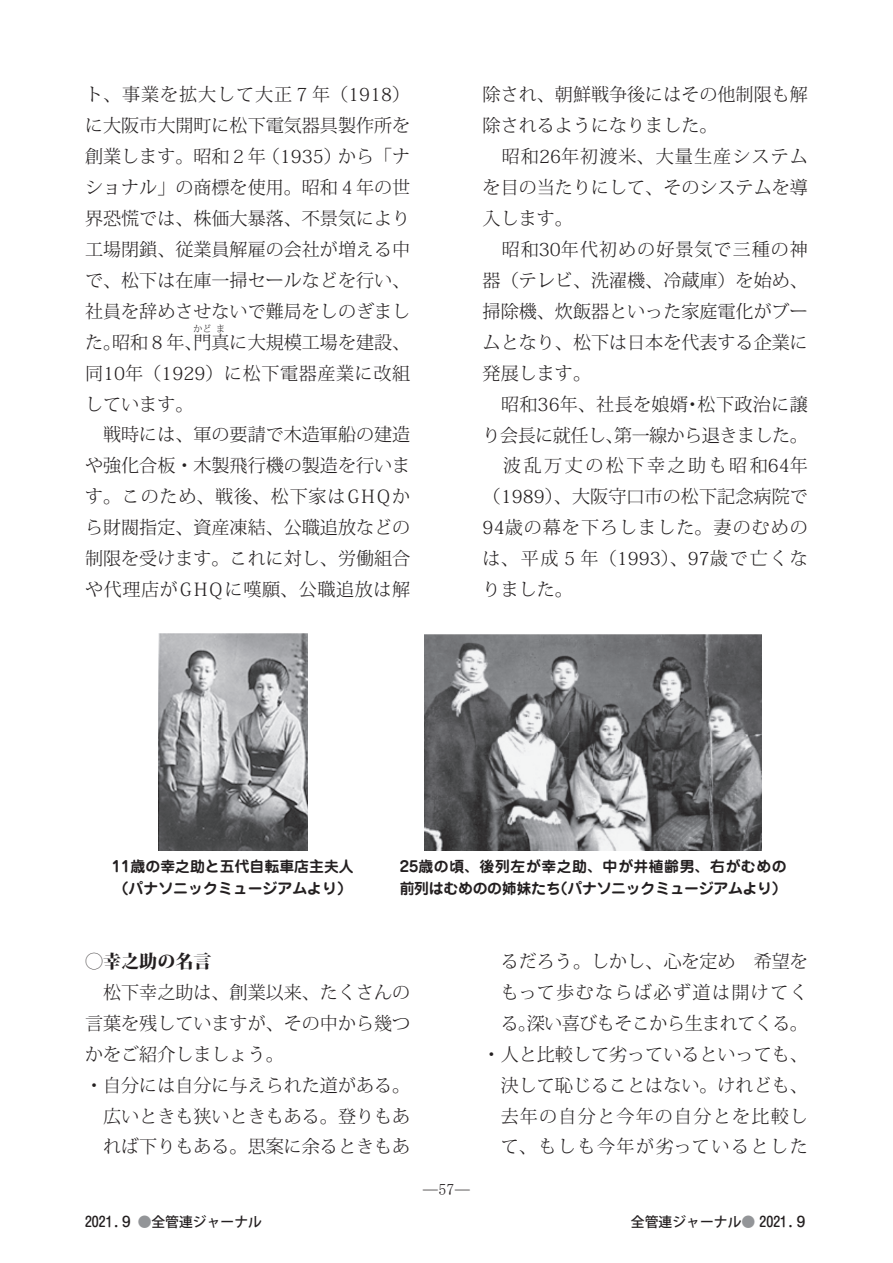
<style>
.page{position:relative;width:893px;height:1263px;background:#fff}
.page>*{position:absolute;margin:0;border:0;box-sizing:border-box;transform-origin:0 0}
.t1{font:300 18px/30.9px "Koz Min Pro";color:#231f20;text-align:right}
.t2{font:300 18px/30.9px "Koz Min Pro";letter-spacing:.055em;color:#231f20}
.t3{font:300 18px/30.9px "Koz Min Pro";letter-spacing:-.03em;color:#231f20}
.t4{font:300 18px "Koz Min Pro";letter-spacing:.06em;color:#231f20}
.t5{font:300 18px "Koz Min Pro";letter-spacing:.065em;color:#231f20}
.t6{font:300 18px "Koz Min Pro";letter-spacing:.085em;color:#231f20}
.t7{font:800 18px "Koz Min Pro";color:#231f20}
.t8{font:15.9px "Koz Min Pro";color:#231f20}
.t9{font:700 14.85px/22.4px "Jun 501 Pro";letter-spacing:.035em;color:#231f20;text-align:right}
.t10{font:700 14.85px/22.4px "Jun 501 Pro";color:#231f20}
.t11{font:700 14.85px "Jun 501 Pro";letter-spacing:-.02em;color:#231f20}
.t12{font:500 13.8px "Koz Go Pro";color:#231f20}
.t13{font:500 13.8px "Shin M Go Pro";color:#231f20}
.t14{font:300 9px "Koz Min Pro";color:#231f20}
.s1{font-family:"Shin M Go Pro"}
.s2{color:#939598}
.s3{font-family:"MS Mincho"}
</style>
<div class="page">
<img style="left:158px;top:634px;width:149px;height:216px">
<img style="left:425px;top:634px;width:337px;height:216px">
<p class="t1" style="left:85px;top:78px;width:327px">ト、事業を拡大して大正７年)1918(に大阪市大開町に松下電気器具製作所をから「ナ</p>
<p class="t1" style="left:85px;top:140px;width:182px">創業します。昭和２年</p>
<p class="t1" style="left:85px;top:171px;width:327px">ショナル」の商標を使用。昭和４年の世</p>
<p class="t1" style="left:85px;top:202px;width:327px">界恐慌では、株価大暴落、不景気により</p>
<p class="t1" style="left:85px;top:233px;width:327px">工場閉鎖、従業員解雇の会社が増える中</p>
<p class="t1" style="left:85px;top:264px;width:327px">で、松下は在庫一掃セールなどを行い、</p>
<p class="t1" style="left:85px;top:295px;width:327px">社員を辞めさせないで難局をしのぎまし</p>
<p class="t1" style="left:112px;top:326px;width:300px">昭和８年門、真に大規模工場を建設、</p>
<p class="t1" style="left:262px;top:140px;width:82px">（1935）</p>
<p class="t14" style="left:193px;top:322px;width:20px">かど</p>
<p class="t14" style="left:216px;top:322px;width:11px">ま</p>
<p class="t1" style="left:85px;top:357px;width:327px;text-align:left">同10年（1929）に松下電器産業に改組しています。<br>　戦時には、軍の要請で木造軍船の建造や強化合板・木製飛行機の製造を行います。このため、戦後、松下家はGHQから財閥指定、資産凍結、公職追放などの制限を受けます。これに対し、労働組合や代理店がGHQに嘆願、公職追放は解</p>
<p class="t1" style="left:85px;top:326px;width:38px">た。</p>
<p class="t1" style="left:483px;top:78px;width:327px">除され、朝鮮戦争後にはその他制限も解</p>
<p class="t1" style="left:483px;top:109px;width:236px">除されるようになりました。</p>
<p class="t4" style="left:483px;top:144px;width:327px">　昭和26年初渡米、大量生産システム</p>
<p class="t1" style="left:483px;top:171px;width:327px">を目の当たりにして、そのシステムを導</p>
<p class="t1" style="left:483px;top:202px;width:92px">入します。</p>
<p class="t2" style="left:483px;top:233px;width:327px">　昭和30年代初めの好景気で三種の神</p>
<p class="t1" style="left:483px;top:264px;width:327px">器（テレビ、洗濯機、冷蔵庫）を始め、</p>
<p class="t1" style="left:483px;top:295px;width:327px">掃除機、炊飯器といった家庭電化がブー</p>
<p class="t1" style="left:483px;top:326px;width:327px">ムとなり、松下は日本を代表する企業に</p>
<p class="t1" style="left:483px;top:357px;width:110px">発展します。</p>
<p class="t1" style="left:698px;top:388px;width:112px">松下政治に譲</p>
<p class="t3" style="left:483px;top:388px;width:327px">　昭和36年、社長を娘婿<br>り会長に就任し第一線から退きました。</p>
<p class="t1" style="left:684px;top:388px;width:20px">・</p>
<p class="t2" style="left:483px;top:419px;width:327px;text-indent:123px">、<br>　波乱万丈の松下幸之助も昭和64年（1989）、大阪守口市の松下記念病院で<br>94歳の幕を下ろしました。妻のむめのは、平成５年（1993）、97歳で亡くなりました。</p>
<p class="t10" style="left:112px;top:854px;width:243px">11歳の幸之助と五代自転車店主夫人（パナソニックミュージアムより(</p>
<p class="t9" style="left:400px;top:854px;width:389px">25歳の頃、後列左が幸之助、中が井植齢男、右がむめの（パナソニックミュージアムより(</p>
<p class="t11" style="left:400px;top:877px;width:162px">前列はむめのの姉妹たち</p>
<p class="t7" style="left:85px;top:948px;width:128px">〇幸之助の名言</p>
<p class="t1" style="left:85px;top:976px;width:327px">　松下幸之助は、創業以来、たくさんの</p>
<p class="t1" style="left:85px;top:1007px;width:327px">言葉を残していますが、その中から幾つ</p>
<p class="t1" style="left:85px;top:1038px;width:200px">かをご紹介しましょう。</p>
<p class="t1" style="left:85px;top:1069px;width:327px">・自分には自分に与えられた道がある。</p>
<p class="t1" style="left:103px;top:1100px;width:309px">広いときも狭いときもある。登りもあ</p>
<p class="t1" style="left:103px;top:1131px;width:309px">れば下りもある。思案に余るときもあ</p>
<p class="t12" style="left:85px;top:1213px;width:178px"><span class="s1">2021.９</span> <span class="s2">●</span>全管連ジャーナル</p>
<p class="t8" style="left:423px;top:1177px;width:49px">—<span class="s3">57</span>—</p>
<p class="t1" style="left:501px;top:945px;width:309px;text-align:justify">るだろう。しかし、心を定め　希望をもって歩むならば必ず道は開けてくる深い喜びもそこから生まれてくる。</p>
<p class="t1" style="left:518px;top:1007px;width:20px">。</p>
<p class="t1" style="left:483px;top:1038px;width:327px">・人と比較して劣っているといっても、</p>
<p class="t1" style="left:501px;top:1069px;width:309px">決して恥じることはない。けれども、</p>
<p class="t5" style="left:501px;top:1103px;width:309px">去年の自分と今年の自分とを比較し</p>
<p class="t6" style="left:501px;top:1134px;width:309px">て、もしも今年が劣っているとした</p>
<p class="t12" style="left:631px;top:1213px;width:118px">全管連ジャーナル<span class="s2">︎●</span></p>
<p class="t13" style="left:760px;top:1211px;width:50px">2021.９</p>
</div>
